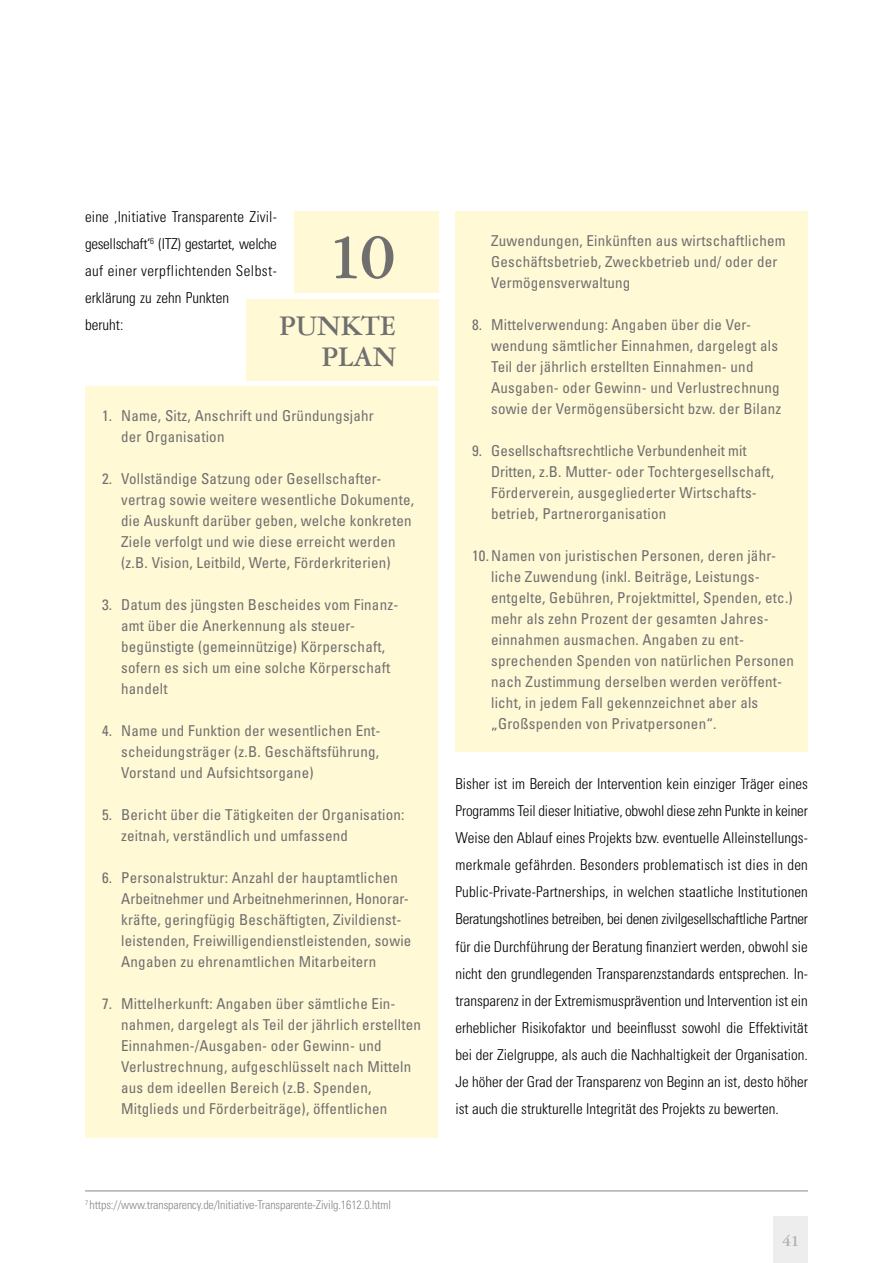
<style>
.page{position:relative;width:893px;height:1263px;background:#fff}
.page>*{position:absolute;margin:0;border:0;box-sizing:border-box;transform-origin:0 0}
.t1{font:500 75px "Garamont Amst SB";color:#706f6f}
.t2{font:500 30px/31.5px "Garamont Amst SB";letter-spacing:.015em;color:#706f6f;text-align:right}
.t3{font:500 18px "Garamont Amst SB";color:#aeaeae}
.t4{font:condensed 15px/21px "Univers";letter-spacing:.015em;color:#706f6f}
.t5{font:300 condensed 15px/27px "Univers";color:#000}
.t6{font:300 condensed 12px "Univers";letter-spacing:-.01em;color:#878787}
</style>
<div class="page">
<div style="left:774px;top:1216px;width:34px;height:47px;background:#ededed"></div>
<div style="left:327px;top:212px;width:111px;height:81px;background:#fff9d5"></div>
<div style="left:327px;top:300px;width:111px;height:81px;background:#fff9d5"></div>
<div style="left:294px;top:212px;width:110px;height:81px;background:#fff9d5"></div>
<div style="left:246px;top:300px;width:158px;height:81px;background:#fff9d5"></div>
<div style="left:85px;top:386px;width:353px;height:751px;background:#fff9d5"></div>
<div style="left:455px;top:212px;width:353px;height:540px;background:#fff9d5"></div>
<hr style="left:85px;top:1191px;width:723px;height:1px;background:#878787">
<p class="t5" style="left:85px;top:204px;width:193px">eine ‚Initiative Transparente Zivil&shy;gesellschaft‘<sup>6</sup> (ITZ) gestartet, welche auf einer verpflichtenden Selbst&shy;erklärung zu zehn Punkten<br>beruht:</p>
<h1 class="t1" style="left:327px;top:216px;width:70px">10</h1>
<h2 class="t2" style="left:280px;top:311px;width:118px">PUNKTE<br>PLAN</h2>
<p class="t4" style="left:121px;top:404px;width:254px;text-indent:-19px">1. Name, Sitz, Anschrift und Gründungsjahr der Organisation</p>
<p class="t4" style="left:121px;top:467px;width:294px;text-indent:-19px">2. Vollständige Satzung oder Gesellschafter&shy;vertrag sowie weitere wesentliche Dokumente, die Auskunft darüber geben, welche konkreten Ziele verfolgt und wie diese erreicht werden (z.B. Vision, Leitbild, Werte, Förderkriterien)</p>
<p class="t4" style="left:121px;top:593px;width:279px;text-indent:-19px">3. Datum des jüngsten Bescheides vom Finanz&shy;amt über die Anerkennung als steuer&shy;begünstigte (gemeinnützige) Körperschaft, sofern es sich um eine solche Körperschaft handelt</p>
<p class="t4" style="left:121px;top:719px;width:261px;text-align:justify;text-indent:-19px">4. Name und Funktion der wesentlichen Ent&shy;scheidungsträger (z.B. Geschäftsführung, Vorstand und Aufsichtsorgane)</p>
<p class="t4" style="left:121px;top:803px;width:285px;text-indent:-19px">5. Bericht über die Tätigkeiten der Organisation: zeitnah, verständlich und umfassend</p>
<p class="t4" style="left:121px;top:866px;width:292px;text-indent:-19px">6. Personalstruktur: Anzahl der hauptamtlichen Arbeitnehmer und Arbeitnehmerinnen, Honorar&shy;kräfte, geringfügig Beschäftigten, Zivildienst&shy;leistenden, Freiwilligendienstleistenden, sowie Angaben zu ehrenamtlichen Mitarbeitern</p>
<p class="t4" style="left:121px;top:992px;width:301px;text-indent:-19px">7. Mittelherkunft: Angaben über sämtliche Ein&shy;nahmen, dargelegt als Teil der jährlich erstellten Einnahmen-/Ausgaben- oder Gewinn- und Verlustrechnung, aufgeschlüsselt nach Mitteln aus dem ideellen Bereich (z.B. Spenden, Mitglieds und Förderbeiträge), öffentlichen</p>
<p class="t6" style="left:85px;top:1197px;width:308px"><sup>7</sup> https://www.transparency.de/Initiative-Transparente-Zivilg.1612.0.html</p>
<p class="t4" style="left:491px;top:230px;width:296px">Zuwendungen, Einkünften aus wirtschaftlichem<br>Geschäftsbetrieb, Zweckbetrieb und/ oder der<br>Vermögensverwaltung</p>
<p class="t4" style="left:491px;top:314px;width:292px;text-indent:-19px">8. Mittelverwendung: Angaben über die Ver&shy;wendung sämtlicher Einnahmen, dargelegt als Teil der jährlich erstellten Einnahmen- und Ausgaben- oder Gewinn- und Verlustrechnung sowie der Vermögensübersicht bzw. der Bilanz</p>
<p class="t4" style="left:491px;top:440px;width:284px;text-indent:-19px">9. Gesellschaftsrechtliche Verbundenheit mit Dritten, z.B. Mutter- oder Tochtergesellschaft, Förderverein, ausgegliederter Wirtschafts&shy;betrieb, Partnerorganisation</p>
<p class="t4" style="left:491px;top:545px;width:304px;text-indent:-19px">10.Namen von juristischen Personen, deren jähr&shy;liche Zuwendung (inkl. Beiträge, Leistungs&shy;entgelte, Gebühren, Projektmittel, Spenden, etc.) mehr als zehn Prozent der gesamten Jahres&shy;einnahmen ausmachen. Angaben zu ent&shy;sprechenden Spenden von natürlichen Personen nach Zustimmung derselben werden veröffent&shy;licht, in jedem Fall gekennzeichnet aber als „Großspenden von Privatpersonen“.</p>
<p class="t5" style="left:455px;top:771px;width:354px;text-align:justify">Bisher ist im Bereich der Intervention kein einziger Träger eines Programms Teil dieser Initiative, obwohl diese zehn Punkte in keiner Weise den Ablauf eines Projekts bzw. eventuelle Alleinstellungs&shy;merkmale gefährden. Besonders problematisch ist dies in den Public-Private-Partnerships, in welchen staatliche Institutionen Beratungshotlines betreiben, bei denen zivilgesellschaftliche Partner für die Durchführung der Beratung finanziert werden, obwohl sie nicht den grundlegenden Transparenzstandards entsprechen. In&shy;transparenz in der Extremismusprävention und Intervention ist ein erheblicher Risikofaktor und beeinflusst sowohl die Effektivität bei der Zielgruppe, als auch die Nachhaltigkeit der Organisation.<br>Je höher der Grad der Transparenz von Beginn an ist, desto höher ist auch die strukturelle Integrität des Projekts zu bewerten.</p>
<p class="t3" style="left:782px;top:1231px;width:19px">41</p>
</div>
